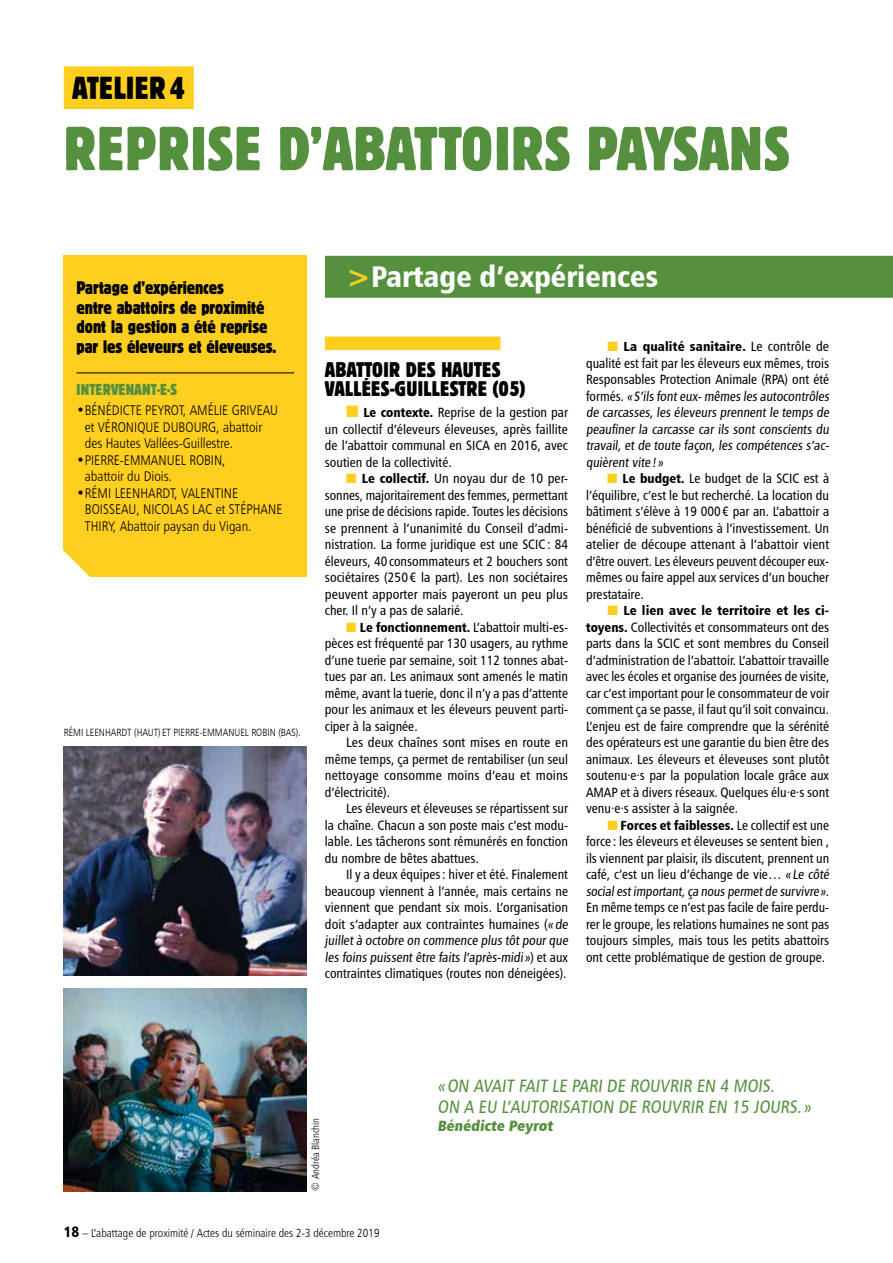
<style>
.page{position:relative;width:893px;height:1263px;background:#fff}
.page>*{position:absolute;margin:0;border:0;box-sizing:border-box;transform-origin:0 0}
.t1{font:condensed 61.5px "Block BE";letter-spacing:.01em;color:#55903e}
.t2{font:condensed 31.5px "Block BE";letter-spacing:.02em;color:#000}
.t3{font:30px "Humanist 777 BT Black Condensed B";color:#fff}
.t4{font:condensed 21px/18.8px "Block BE";color:#000}
.t5{font:condensed 18px/19.5px "Block BE";color:#000}
.t6{font:18px/21px "Humanist 777 BT Roman Condensed B";color:#55903e}
.t7{font:condensed 15.75px "Block BE";color:#55903e}
.t8{font:15px "Humanist 777 BT Extra Black Cond B";color:#55903e}
.t9{font:14.1px/16.5px "Humanist 777 BT Light Condensed B";color:#000}
.t10{font:13.5px/16.5px "Humanist 777 BT Roman Condensed B";color:#000;text-align:justify}
.t11{font:13.2px "Humanist 777 BT Black Condensed B";letter-spacing:.005em;color:#000}
.t12{font:11.7px "Humanist 777 BT Light Condensed B";color:#000}
.t13{font:10.5px "Humanist 777 BT Light Condensed B";color:#000}
.s1{color:#ffcf1f}
.s2{font-family:"Humanist 777 BT Black Condensed B";font-size:13.2px}
.s3{font-family:"Humanist 777 BT Roman Condensed B";font-size:13.5px}
.s4{font-family:"Humanist 777 BT Black Condensed B";font-size:15px}
</style>
<div class="page">
<div style="left:64px;top:66px;width:130px;height:43px;background:#ffcf1f"></div>
<div style="left:64px;top:255px;width:243px;height:321px;background:#ffcf1f"></div>
<hr style="left:77px;top:372px;width:217px;height:1px;background:#000">
<svg style="left:63px;top:521px;width:65px;height:56px"></svg>
<div style="left:325px;top:336px;width:175px;height:14px;background:#ffcf1f"></div>
<img style="left:64px;top:989px;width:243px;height:202px">
<img style="left:64px;top:746px;width:243px;height:230px">
<div style="left:325px;top:256px;width:568px;height:42px;background:#55903e"></div>
<h2 class="t2" style="left:72px;top:70px;width:114px">ATELIER4</h2>
<h1 class="t1" style="left:64px;top:113px;width:727px">REPRISE D’ABATTOIRS PAYSANS</h1>
<h3 class="t5" style="left:77px;top:278px;width:201px">Partage d’expériences<br>entre abattoirs de proximité dont la gestion a été reprise par les éleveurs et éleveuses.</h3>
<p class="t7" style="left:77px;top:380px;width:102px">INTERVENANT·E·S</p>
<p class="t9" style="left:85px;top:402px;width:195px;text-indent:-8px">•BÉNÉDICTE PEYROT, AMÉLIE GRIVEAU et VÉRONIQUE DUBOURG, abattoir des Hautes Vallées-Guillestre.</p>
<p class="t9" style="left:85px;top:452px;width:142px;text-indent:-8px">•PIERRE-EMMANUEL ROBIN, abattoir du Diois.</p>
<p class="t9" style="left:85px;top:485px;width:199px;text-indent:-8px">•RÉMI LEENHARDT, VALENTINE<br>BOISSEAU, NICOLAS LAC et STÉPHANE<br>THIRY, Abattoir paysan du Vigan.</p>
<p class="t13" style="left:64px;top:726px;width:238px">RÉMI LEENHARDT (HAUT) ET PIERRE-EMMANUEL ROBIN (BAS).</p>
<h3 class="t3" style="left:346px;top:258px;width:314px"><span class="s1">&gt;</span>Partage d’expériences</h3>
<h3 class="t4" style="left:325px;top:361px;width:202px">ABATTOIR DES HAUTES<br>VALLÉES-GUILLESTRE (05)</h3>
<p class="t10" style="left:325px;top:404px;width:245px;text-indent:21px"><span class="s1">■</span> <span class="s2">Le contexte.</span> Reprise de la gestion par un collectif d’éleveurs éleveuses, après faillite de l’abattoir communal en SICA en 2016, avec soutien de la collectivité.</p>
<p class="t10" style="left:325px;top:470px;width:245px;text-indent:21px"><span class="s1">■</span> <span class="s2">Le collectif.</span> Un noyau dur de 10 per&shy;sonnes, majoritairement des femmes, permettant une prise de décisions rapide. Toutes les décisions se prennent à l’unanimité du Conseil d’admi&shy;nistration. La forme juridique est une SCIC: 84 éleveurs, 40 consommateurs et 2 bouchers sont sociétaires (250 € la part). Les non sociétaires peuvent apporter mais payeront un peu plus cher. Il n’y a pas de salarié.</p>
<p class="t10" style="left:325px;top:618px;width:245px;text-indent:21px"><span class="s1">■</span> <span class="s2">Le fonctionnement.</span> L’abattoir multi-es&shy;pèces est fréquenté par 130 usagers, au rythme d’une tuerie par semaine, soit 112 tonnes abat&shy;tues par an. Les animaux sont amenés le matin même, avant la tuerie, donc il n’y a pas d’attente pour les animaux et les éleveurs peuvent parti&shy;ciper à la saignée.</p>
<p class="t10" style="left:325px;top:734px;width:245px;text-indent:21px">Les deux chaînes sont mises en route en même temps, ça permet de rentabiliser (un seul nettoyage consomme moins d’eau et moins d’électricité).</p>
<p class="t10" style="left:325px;top:800px;width:245px;text-indent:21px">Les éleveurs et éleveuses se répartissent sur la chaîne. Chacun a son poste mais c’est modu&shy;lable. Les tâcherons sont rémunérés en fonction du nombre de bêtes abattues.</p>
<p class="t10" style="left:325px;top:866px;width:247px;text-align:left;text-indent:21px">Il y a deux équipes: hiver et été. Finalement beaucoup viennent à l’année, mais certains ne viennent que pendant six mois. L’organisation doit s’adapter aux contraintes humaines («de juillet à octobre on commence plus tôt pour que les foins puissent être faits l’après-midi ») et aux contraintes climatiques (routes non déneigées).</p>
<p class="t11" style="left:607px;top:338px;width:223px"><span class="s1">■</span> La qualité sanitaire. <span class="s3">Le contrôle de</span></p>
<p class="t10" style="left:586px;top:354px;width:247px;text-align:left">qualité est fait par les éleveurs eux mêmes, trois Responsables Protection Animale (RPA) ont été formés. « S’ils font eux- mêmes les autocontrôles de carcasses, les éleveurs prennent le temps de peaufiner la carcasse car ils sont conscients du travail, et de toute façon, les compétences s’ac&shy;quièrent vite ! »</p>
<p class="t10" style="left:586px;top:470px;width:245px;text-indent:21px"><span class="s1">■</span> <span class="s2">Le budget.</span> Le budget de la SCIC est à l’équilibre, c’est le but recherché. La location du bâtiment s’élève à 19 000 € par an. L’abattoir a bénéficié de subventions à l’investissement. Un atelier de découpe attenant à l’abattoir vient d’être ouvert. Les éleveurs peuvent découper eux&shy;mêmes ou faire appel aux services d’un boucher prestataire.</p>
<p class="t11" style="left:607px;top:602px;width:223px"><span class="s1">■</span> Le lien avec le territoire et les ci-</p>
<p class="t10" style="left:586px;top:618px;width:245px"><span class="s2">toyens.</span> Collectivités et consommateurs ont des parts dans la SCIC et sont membres du Conseil d’administration de l’abattoir. L’abattoir travaille avec les écoles et organise des journées de visite, car c’est important pour le consommateur de voir comment ça se passe, il faut qu’il soit convaincu.<br>L’enjeu est de faire comprendre que la sérénité des opérateurs est une garantie du bien être des animaux. Les éleveurs et éleveuses sont plutôt soutenu·e·s par la population locale grâce aux AMAP et à divers réseaux. Quelques élu·e·s sont venu·e·s assister à la saignée.</p>
<p class="t11" style="left:607px;top:816px;width:223px"><span class="s1">■</span> Forces et faiblesses. <span class="s3">Le collectif est une</span></p>
<p class="t10" style="left:586px;top:833px;width:247px;text-align:left">force : les éleveurs et éleveuses se sentent bien , ils viennent par plaisir, ils discutent, prennent un café, c’est un lieu d’échange de vie… «Le côté socialestimportant,ça nous permetde survivre ».<br>En même temps ce n’est pas facile de faire perdu&shy;rer le groupe, les relations humaines ne sont pas toujours simples, mais tous les petits abattoirs ont cette problématique de gestion de groupe.</p>
<p class="t13" style="left:309px;top:1191px;width:74px;rotate:-90deg">© Andréa Blanchin</p>
<h3 class="t6" style="left:437px;top:1074px;width:378px">«ON AVAIT FAIT LE PARI DE ROUVRIR EN 4 MOIS.<br>ON A EU L’AUTORISATION DE ROUVRIR EN 15 JOURS. »</h3>
<p class="t8" style="left:437px;top:1116px;width:119px">Bénédicte Peyrot</p>
<p class="t12" style="left:64px;top:1225px;width:317px"><span class="s4">18</span> – L’abattage de proximité / Actes du séminaire des 2-3 décembre 2019</p>
</div>
